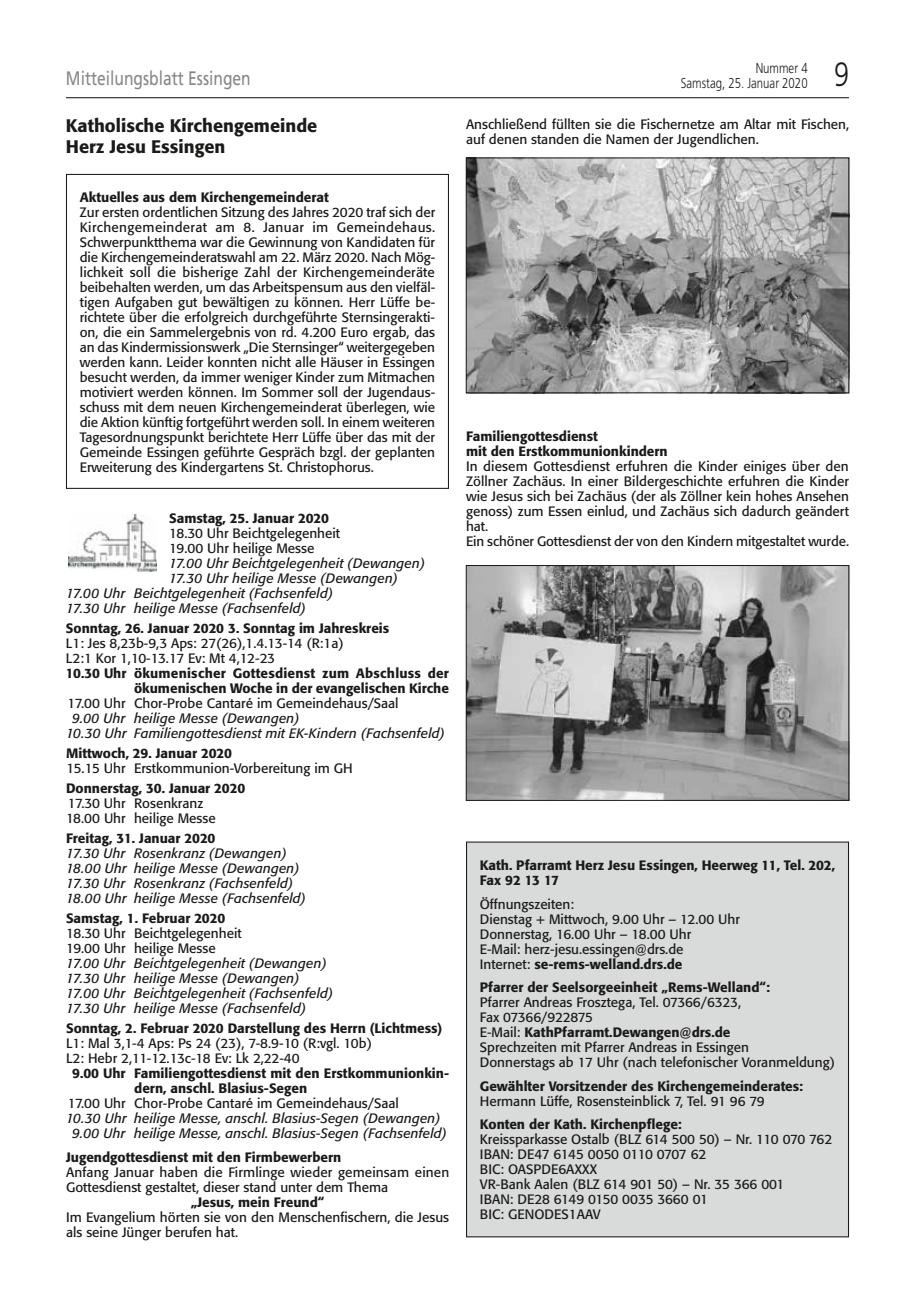
<style>
.page{position:relative;width:915px;height:1297px;background:#fff}
.page>*{position:absolute;margin:0;border:0;box-sizing:border-box;transform-origin:0 0}
.t1{font:300 33.75px "Frutiger";color:#1a1a18;scale:.8 1}
.t2{font:19.5px "Frutiger";color:#868786;scale:.8 1}
.t3{font:500 18px/21px "Formata";color:#1a1a18}
.t4{font:300 14.25px "Frutiger";color:#1a1a18;scale:.8 1}
.t5{font:13.5px/15px "Formata";color:#1a1a18}
.t6{font:500 13.5px/15px "Formata";color:#1a1a18}
.t7{font:italic 13.5px/15px "Formata";letter-spacing:.01em;color:#1a1a18}
.s1{font-weight:500}
</style>
<div class="page">
<hr style="left:66px;top:97px;width:782px;height:1px;background:#1a1a18">
<div style="left:66px;top:174px;width:383px;height:315px;border:1px solid #1a1a18"></div>
<img style="left:68px;top:514px;width:88px;height:58px">
<img style="left:468px;top:160px;width:378px;height:231px">
<div style="left:466px;top:158px;width:382px;height:235px;border:1px solid #1a1a18"></div>
<img style="left:468px;top:567px;width:378px;height:232px">
<div style="left:466px;top:565px;width:382px;height:236px;border:1px solid #1a1a18"></div>
<div style="left:466px;top:842px;width:382px;height:395px;background:#d9dada"></div>
<p class="t4" style="left:755px;top:60px;width:66px">Nummer 4</p>
<h2 class="t2" style="left:66px;top:66px;width:232px">Mitteilungsblatt Essingen</h2>
<p class="t4" style="left:680px;top:75px;width:160px">Samstag, 25. Januar 2020</p>
<h1 class="t1" style="left:833px;top:55px;width:20px">9</h1>
<h3 class="t3" style="left:66px;top:115px;width:253px">Katholische Kirchengemeinde<br>Herz Jesu Essingen</h3>
<p class="t6" style="left:80px;top:189px;width:250px">Aktuelles aus dem Kirchengemeinderat</p>
<p class="t5" style="left:80px;top:204px;width:357px;text-align:justify">Zur ersten ordentlichen Sitzung des Jahres 2020 traf sich der Kirchengemeinderat am 8. Januar im Gemeindehaus.<br>Schwerpunktthema war die Gewinnung von Kandidaten für die Kirchengemeinderatswahl am 22. März 2020. Nach Mög&shy;lichkeit soll die bisherige Zahl der Kirchengemeinderäte beibehalten werden, um das Arbeitspensum aus den vielfäl&shy;tigen Aufgaben gut bewältigen zu können. Herr Lüffe be&shy;richtete über die erfolgreich durchgeführte Sternsingerakti&shy;on, die ein Sammelergebnis von rd. 4.200 Euro ergab, das an das Kindermissionswerk „Die Sternsinger“ weitergegeben werden kann. Leider konnten nicht alle Häuser in Essingen besucht werden, da immer weniger Kinder zum Mitmachen motiviert werden können. Im Sommer soll der Jugendaus&shy;schuss mit dem neuen Kirchengemeinderat überlegen, wie die Aktion künftig fortgeführt werden soll. In einem weiteren Tagesordnungspunkt berichtete Herr Lüffe über das mit der Gemeinde Essingen geführte Gespräch bzgl. der geplanten Erweiterung des Kindergartens St. Christophorus.</p>
<p class="t6" style="left:169px;top:511px;width:161px">Samstag, 25. Januar 2020</p>
<p class="t5" style="left:169px;top:526px;width:172px">18.30 Uhr Beichtgelegenheit<br>19.00 Uhr heilige Messe</p>
<p class="t7" style="left:169px;top:556px;width:257px">17.00 Uhr Beichtgelegenheit (Dewangen)</p>
<p class="t7" style="left:169px;top:571px;width:230px">17.30 Uhr heilige Messe (Dewangen)</p>
<p class="t7" style="left:66px;top:586px;width:268px">17.00 Uhr Beichtgelegenheit (Fachsenfeld)</p>
<p class="t7" style="left:66px;top:601px;width:241px">17.30 Uhr heilige Messe (Fachsenfeld)</p>
<p class="t6" style="left:66px;top:621px;width:325px">Sonntag, 26. Januar 2020 3. Sonntag im Jahreskreis</p>
<p class="t5" style="left:66px;top:636px;width:279px">L1: Jes 8,23b-9,3 Aps: 27(26),1.4.13-14 (R:1a)<br>L2:1 Kor 1,10-13.17 Ev: Mt 4,12-23</p>
<p class="t6" style="left:66px;top:666px;width:384px;text-align:right">10.30 Uhr ökumenischer Gottesdienst zum Abschluss der ökumenischen Woche in der evangelischen Kirche</p>
<p class="t5" style="left:68px;top:696px;width:332px">17.00 Uhr Chor-Probe Cantaré im Gemeindehaus/Saal</p>
<p class="t7" style="left:66px;top:711px;width:380px;text-indent:6px">9.00 Uhr heilige Messe (Dewangen)<br>10.30 Uhr Familiengottesdienst mit EK-Kindern (Fachsenfeld)</p>
<p class="t6" style="left:66px;top:746px;width:167px">Mittwoch, 29. Januar 2020</p>
<p class="t5" style="left:66px;top:761px;width:288px">15.15 Uhr Erstkommunion-Vorbereitung im GH</p>
<p class="t6" style="left:66px;top:780px;width:181px">Donnerstag, 30. Januar 2020</p>
<p class="t5" style="left:66px;top:795px;width:151px">17.30 Uhr Rosenkranz<br>18.00 Uhr heilige Messe</p>
<p class="t6" style="left:66px;top:830px;width:151px">Freitag, 31. Januar 2020</p>
<p class="t7" style="left:66px;top:845px;width:241px">17.30 Uhr Rosenkranz (Dewangen)<br>18.00 Uhr heilige Messe (Dewangen)<br>17.30 Uhr Rosenkranz (Fachsenfeld)<br>18.00 Uhr heilige Messe (Fachsenfeld)</p>
<p class="t6" style="left:66px;top:910px;width:161px">Samstag, 1. Februar 2020</p>
<p class="t5" style="left:66px;top:925px;width:177px">18.30 Uhr Beichtgelegenheit<br>19.00 Uhr heilige Messe</p>
<p class="t7" style="left:66px;top:955px;width:268px">17.00 Uhr Beichtgelegenheit (Dewangen)<br>17.30 Uhr heilige Messe (Dewangen)<br>17.00 Uhr Beichtgelegenheit (Fachsenfeld)<br>17.30 Uhr heilige Messe (Fachsenfeld)</p>
<p class="t6" style="left:66px;top:1020px;width:378px">Sonntag, 2. Februar 2020 Darstellung des Herrn (Lichtmess)</p>
<p class="t5" style="left:66px;top:1035px;width:307px">L1: Mal 3,1-4 Aps: Ps 24 (23), 7-8.9-10 (R:vgl. 10b)<br>L2: Hebr 2,11-12.13c-18 Ev: Lk 2,22-40</p>
<p class="t6" style="left:134px;top:1065px;width:316px;text-indent:-62px">9.00 Uhr Familiengottesdienst mit den Erstkommunionkin&shy;dern, anschl. Blasius-Segen</p>
<p class="t5" style="left:68px;top:1095px;width:332px">17.00 Uhr Chor-Probe Cantaré im Gemeindehaus/Saal</p>
<p class="t7" style="left:66px;top:1110px;width:382px;text-align:center">10.30 Uhr heilige Messe, anschl. Blasius-Segen (Dewangen)<br>9.00 Uhr heilige Messe, anschl. Blasius-Segen (Fachsenfeld)</p>
<p class="t6" style="left:66px;top:1150px;width:277px">Jugendgottesdienst mit den Firmbewerbern</p>
<p class="t5" style="left:66px;top:1165px;width:384px">Anfang Januar haben die Firmlinge wieder gemeinsam einen<br>Gottesdienst gestaltet, dieser stand unter dem Thema</p>
<p class="t6" style="left:191px;top:1195px;width:135px">„Jesus, mein Freund“</p>
<p class="t5" style="left:66px;top:1210px;width:384px">Im Evangelium hörten sie von den Menschenfischern, die Jesus als seine Jünger berufen hat.</p>
<p class="t5" style="left:466px;top:116px;width:384px">Anschließend füllten sie die Fischernetze am Altar mit Fischen, auf denen standen die Namen der Jugendlichen.</p>
<p class="t6" style="left:466px;top:428px;width:203px">Familiengottesdienst<br>mit den Erstkommunionkindern</p>
<p class="t5" style="left:466px;top:458px;width:384px">In diesem Gottesdienst erfuhren die Kinder einiges über den Zöllner Zachäus. In einer Bildergeschichte erfuhren die Kinder wie Jesus sich bei Zachäus (der als Zöllner kein hohes Ansehen genoss) zum Essen einlud, und Zachäus sich dadurch geändert hat.<br>Ein schöner Gottesdienst der von den Kindern mitgestaltet wurde.</p>
<p class="t6" style="left:479px;top:858px;width:357px">Kath. Pfarramt Herz Jesu Essingen, Heerweg 11, Tel. 202,<br>Fax 92 13 17</p>
<p class="t5" style="left:479px;top:896px;width:261px">Öffnungszeiten:<br>Dienstag + Mittwoch, 9.00 Uhr – 12.00 Uhr Donnerstag, 16.00 Uhr – 18.00 Uhr<br>E-Mail: herz-jesu.essingen@drs.de<br>Internet: <span class="s1">se-rems-welland.drs.de</span></p>
<p class="t6" style="left:479px;top:980px;width:291px">Pfarrer der Seelsorgeeinheit „Rems-Welland“:</p>
<p class="t5" style="left:479px;top:995px;width:356px">Pfarrer Andreas Frosztega, Tel. 07366/6323,<br>Fax 07366/922875<br>E-Mail: <span class="s1">KathPfarramt.Dewangen@drs.de<br></span>Sprechzeiten mit Pfarrer Andreas in Essingen<br>Donnerstags ab 17 Uhr (nach telefonischer Voranmeldung)</p>
<p class="t6" style="left:479px;top:1078px;width:325px">Gewählter Vorsitzender des Kirchengemeinderates:</p>
<p class="t5" style="left:479px;top:1093px;width:286px">Hermann Lüffe, Rosensteinblick 7, Tel. 91 96 79</p>
<p class="t6" style="left:479px;top:1117px;width:203px">Konten der Kath. Kirchenpflege:</p>
<p class="t5" style="left:479px;top:1132px;width:354px">Kreissparkasse Ostalb (BLZ 614 500 50) – Nr. 110 070 762<br>IBAN: DE47 6145 0050 0110 0707 62<br>BIC: OASPDE6AXXX<br>VR-Bank Aalen (BLZ 614 901 50) – Nr. 35 366 001<br>IBAN: DE28 6149 0150 0035 3660 01<br>BIC: GENODES1AAV</p>
</div>
